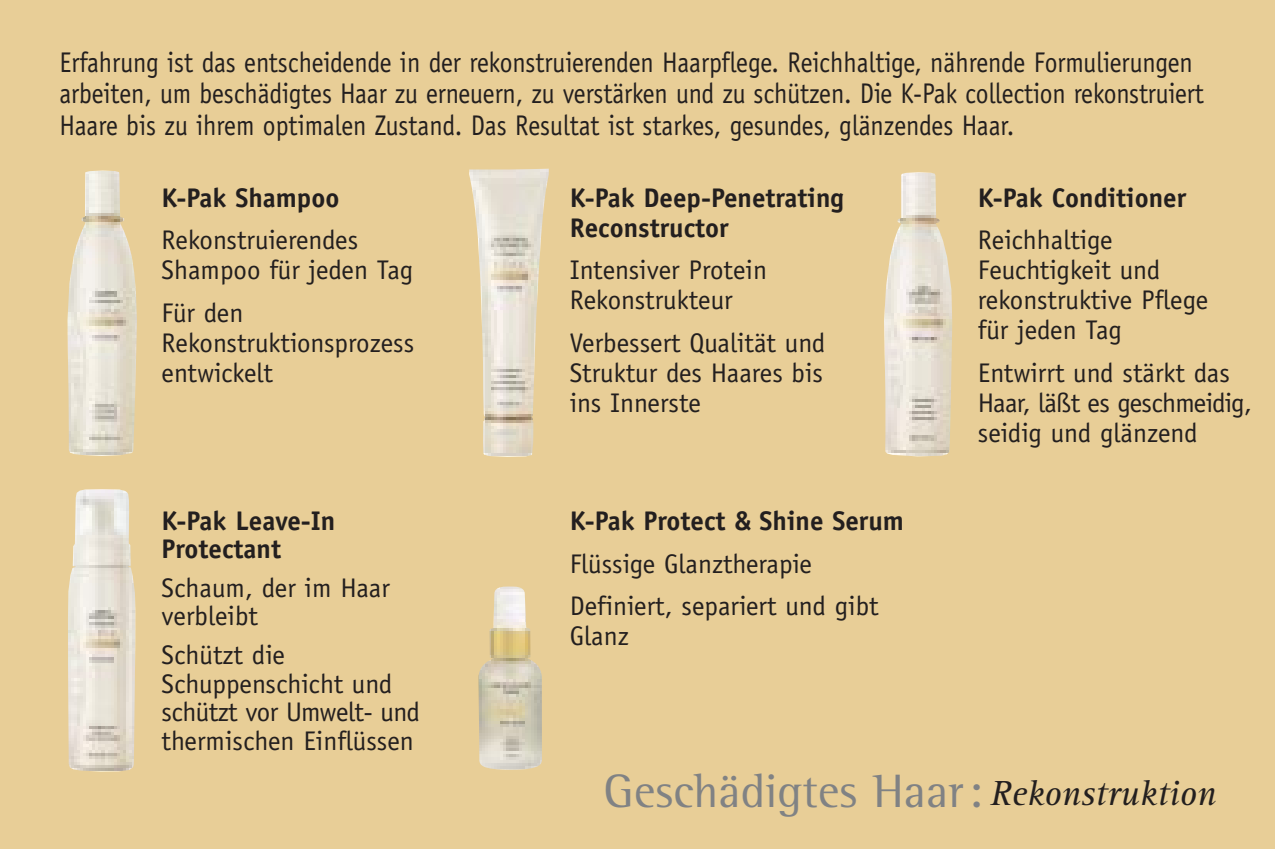
<style>
.page{position:relative;width:1275px;height:849px;background:#e8ce97}
.page>*{position:absolute;margin:0;border:0;box-sizing:border-box;transform-origin:0 0}
.t1{font:48px "Rotis Semi Serif";color:#808284}
.t2{font:28.5px/31.5px "Officina Sans";letter-spacing:-.005em;color:#231f1f;scale:.9 1}
.t3{font:27px/30px "Officina Sans";color:#231f1f}
.t4{font:700 27px/30px "Officina Sans";color:#231f1f}
.t5{font:27px/30px "Officina Sans";letter-spacing:-.02em;color:#231f1f}
.s1{font-family:"Rotis Serif";font-style:italic;font-size:36px;color:#231f1f}
</style>
<div class="page">
<img style="left:68px;top:171px;width:69px;height:285px">
<img style="left:469px;top:169px;width:80px;height:288px">
<img style="left:68px;top:489px;width:67px;height:283px">
<img style="left:479px;top:586px;width:63px;height:184px">
<img style="left:884px;top:172px;width:68px;height:284px">
<p class="t2" style="left:60px;top:49px;width:1273px">Erfahrung ist das entscheidende in der rekonstruierenden Haarpflege. Reichhaltige, nährende Formulierungen arbeiten, um beschädigtes Haar zu erneuern, zu verstärken und zu schützen. Die K-Pak collection rekonstruiert<br>Haare bis zu ihrem optimalen Zustand. Das Resultat ist starkes, gesundes, glänzendes Haar.</p>
<p class="t4" style="left:162px;top:185px;width:179px">K-Pak Shampoo</p>
<p class="t3" style="left:162px;top:227px;width:253px">Rekonstruierendes<br>Shampoo für jeden Tag</p>
<p class="t3" style="left:162px;top:300px;width:254px">Für den<br>Rekonstruktionsprozess entwickelt</p>
<p class="t4" style="left:162px;top:509px;width:175px;line-height:28.5px">K-Pak Leave-In<br>Protectant</p>
<p class="t3" style="left:162px;top:576px;width:230px;line-height:28.5px">Schaum, der im Haar verbleibt</p>
<p class="t3" style="left:162px;top:643px;width:260px;line-height:28.5px">Schützt die<br>Schuppenschicht und schützt vor Umwelt- und thermischen Einflüssen</p>
<p class="t4" style="left:570px;top:185px;width:276px">K-Pak Deep-Penetrating<br>Reconstructor</p>
<p class="t3" style="left:570px;top:257px;width:199px">Intensiver Protein<br>Rekonstrukteur</p>
<p class="t3" style="left:570px;top:330px;width:257px;text-align:justify">Verbessert Qualität und Struktur des Haares bis ins Innerste</p>
<p class="t4" style="left:570px;top:508px;width:336px">K-Pak Protect &amp; Shine Serum</p>
<p class="t3" style="left:570px;top:544px;width:310px;line-height:42.9px">Flüssige Glanztherapie<br>Definiert, separiert und gibt</p>
<p class="t3" style="left:570px;top:623px;width:60px">Glanz</p>
<p class="t4" style="left:978px;top:185px;width:210px">K-Pak Conditioner</p>
<p class="t3" style="left:978px;top:227px;width:232px">Reichhaltige<br>Feuchtigkeit und rekonstruktive Pflege für jeden Tag</p>
<p class="t5" style="left:978px;top:360px;width:276px">Entwirrt und stärkt das<br>Haar, läßt es geschmeidig, seidig und glänzend</p>
<h1 class="t1" style="left:604px;top:774px;width:614px">Geschädigtes Haar: <span class="s1">Rekonstruktion</span></h1>
</div>
